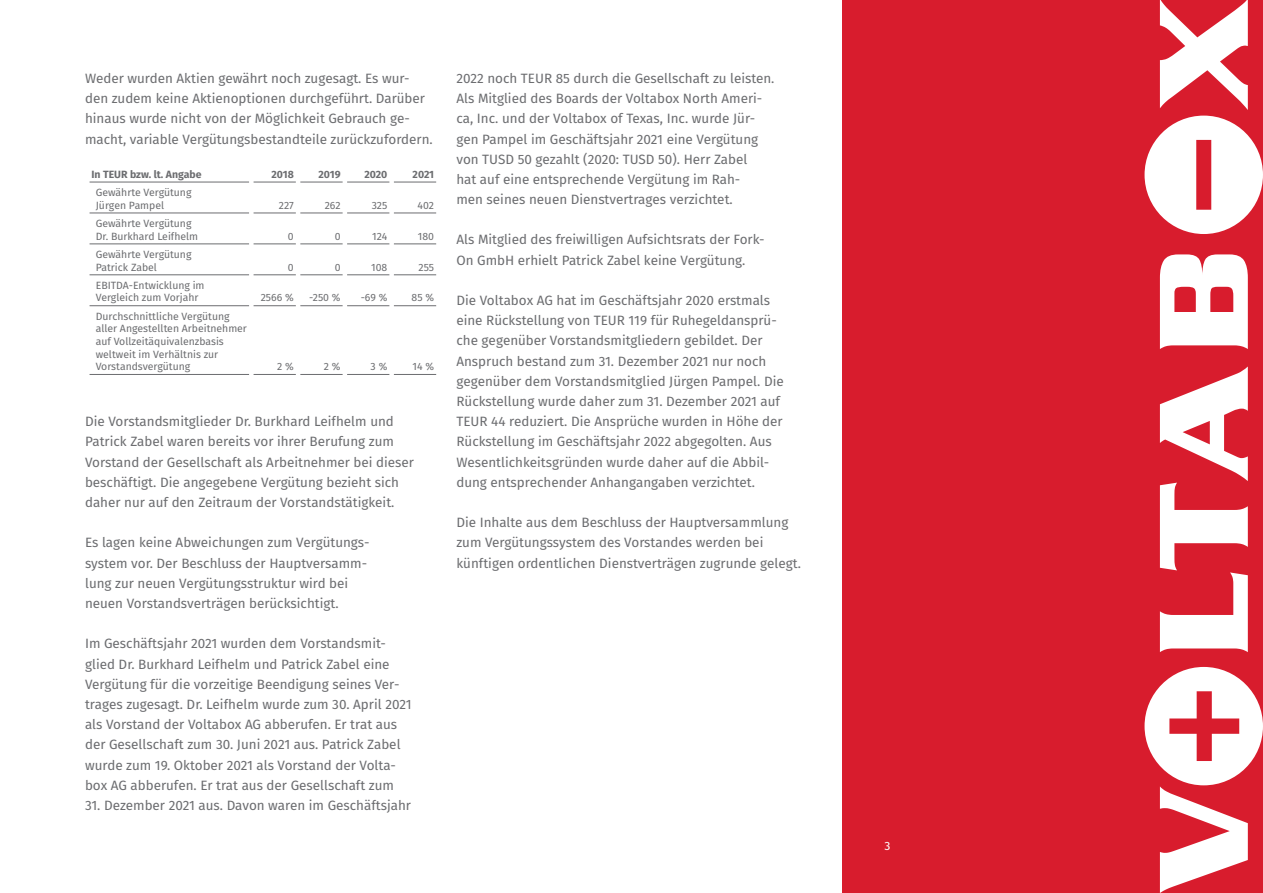
<style>
.page{position:relative;width:1263px;height:893px;background:#fff}
.page>*{position:absolute;margin:0;border:0;box-sizing:border-box;transform-origin:0 0}
.t1{font:13.5px/20.2px "Fira Sans";color:#6c6d70}
.t2{font:12px "Fira Sans";color:#fff}
.t3{font:10.5px/12.6px "Fira Sans";color:#6c6d70}
.t4{font:700 10.5px "Fira Sans";color:#6c6d70}
</style>
<div class="page">
<div style="left:842px;top:0;width:421px;height:893px;background:#d81c2d"></div>
<svg style="left:1160px;top:366px;width:88px;height:286px"></svg>
<svg style="left:1160px;top:254px;width:88px;height:95px"></svg>
<svg style="left:1160px;top:0;width:88px;height:110px"></svg>
<svg style="left:1144px;top:667px;width:119px;height:226px"></svg>
<svg style="left:1144px;top:116px;width:119px;height:118px"></svg>
<hr style="left:90px;top:182px;width:159px;height:1px;background:#6c6d70">
<hr style="left:254px;top:182px;width:42px;height:1px;background:#6c6d70">
<hr style="left:300px;top:182px;width:43px;height:1px;background:#6c6d70">
<hr style="left:347px;top:182px;width:42px;height:1px;background:#6c6d70">
<hr style="left:394px;top:182px;width:42px;height:1px;background:#6c6d70">
<hr style="left:90px;top:213px;width:159px;height:1px;background:#6c6d70">
<hr style="left:254px;top:213px;width:42px;height:1px;background:#6c6d70">
<hr style="left:300px;top:213px;width:43px;height:1px;background:#6c6d70">
<hr style="left:347px;top:213px;width:42px;height:1px;background:#6c6d70">
<hr style="left:394px;top:213px;width:42px;height:1px;background:#6c6d70">
<hr style="left:90px;top:243px;width:159px;height:1px;background:#6c6d70">
<hr style="left:254px;top:243px;width:42px;height:1px;background:#6c6d70">
<hr style="left:300px;top:243px;width:43px;height:1px;background:#6c6d70">
<hr style="left:347px;top:243px;width:42px;height:1px;background:#6c6d70">
<hr style="left:394px;top:243px;width:42px;height:1px;background:#6c6d70">
<hr style="left:90px;top:274px;width:159px;height:1px;background:#6c6d70">
<hr style="left:254px;top:274px;width:42px;height:1px;background:#6c6d70">
<hr style="left:300px;top:274px;width:43px;height:1px;background:#6c6d70">
<hr style="left:347px;top:274px;width:42px;height:1px;background:#6c6d70">
<hr style="left:394px;top:274px;width:42px;height:1px;background:#6c6d70">
<hr style="left:90px;top:305px;width:159px;height:1px;background:#6c6d70">
<hr style="left:254px;top:305px;width:42px;height:1px;background:#6c6d70">
<hr style="left:300px;top:305px;width:43px;height:1px;background:#6c6d70">
<hr style="left:347px;top:305px;width:42px;height:1px;background:#6c6d70">
<hr style="left:394px;top:305px;width:42px;height:1px;background:#6c6d70">
<hr style="left:90px;top:374px;width:159px;height:1px;background:#6c6d70">
<hr style="left:254px;top:374px;width:42px;height:1px;background:#6c6d70">
<hr style="left:300px;top:374px;width:43px;height:1px;background:#6c6d70">
<hr style="left:347px;top:374px;width:42px;height:1px;background:#6c6d70">
<hr style="left:394px;top:374px;width:42px;height:1px;background:#6c6d70">
<p class="t1" style="left:85px;top:68px;width:349px">Weder wurden Aktien gewährt noch zugesagt. Es wur&shy;den zudem keine Aktienoptionen durchgeführt. Darüber hinaus wurde nicht von der Möglichkeit Gebrauch ge&shy;macht, variable Vergütungsbestandteile zurückzufordern.</p>
<p class="t4" style="left:92px;top:165px;width:112px">In TEUR bzw. lt. Angabe</p>
<p class="t4" style="left:272px;top:165px;width:24px">2018</p>
<p class="t4" style="left:318px;top:165px;width:24px">2019</p>
<p class="t4" style="left:364px;top:165px;width:25px">2020</p>
<p class="t4" style="left:413px;top:165px;width:23px">2021</p>
<p class="t3" style="left:96px;top:186px;width:97px">Gewährte Vergütung<br>Jürgen Pampel</p>
<p class="t3" style="left:279px;top:198px;width:16px">227</p>
<p class="t3" style="left:325px;top:198px;width:17px">262</p>
<p class="t3" style="left:372px;top:198px;width:17px">325</p>
<p class="t3" style="left:418px;top:198px;width:18px">402</p>
<p class="t3" style="left:96px;top:217px;width:104px">Gewährte Vergütung<br>Dr. Burkhard Leifhelm</p>
<p class="t3" style="left:96px;top:248px;width:97px">Gewährte Vergütung<br>Patrick Zabel</p>
<p class="t3" style="left:96px;top:279px;width:110px">EBITDA-Entwicklung im<br>Vergleich zum Vorjahr</p>
<p class="t3" style="left:96px;top:310px;width:153px">Durchschnittliche Vergütung aller Angestellten Arbeitnehmer auf Vollzeitäquivalenzbasis weltweit im Verhältnis zur<br>Vorstandsvergütung</p>
<p class="t3" style="left:288px;top:229px;width:7px">0</p>
<p class="t3" style="left:335px;top:229px;width:7px">0</p>
<p class="t3" style="left:372px;top:229px;width:17px">124</p>
<p class="t3" style="left:418px;top:229px;width:18px">180</p>
<p class="t3" style="left:288px;top:260px;width:7px">0</p>
<p class="t3" style="left:335px;top:260px;width:7px">0</p>
<p class="t3" style="left:371px;top:260px;width:18px">108</p>
<p class="t3" style="left:418px;top:260px;width:17px">255</p>
<p class="t3" style="left:261px;top:291px;width:35px">2566 %</p>
<p class="t3" style="left:309px;top:291px;width:33px">-250 %</p>
<p class="t3" style="left:361px;top:291px;width:28px">-69 %</p>
<p class="t3" style="left:412px;top:291px;width:24px">85 %</p>
<p class="t3" style="left:277px;top:360px;width:18px">2 %</p>
<p class="t3" style="left:324px;top:360px;width:18px">2 %</p>
<p class="t3" style="left:371px;top:360px;width:18px">3 %</p>
<p class="t3" style="left:412px;top:360px;width:23px">14 %</p>
<p class="t1" style="left:85px;top:411px;width:330px">Die Vorstandsmitglieder Dr. Burkhard Leifhelm und Patrick Zabel waren bereits vor ihrer Berufung zum Vorstand der Gesellschaft als Arbeitnehmer bei dieser beschäftigt. Die angegebene Vergütung bezieht sich daher nur auf den Zeitraum der Vorstandstätigkeit.</p>
<p class="t1" style="left:85px;top:532px;width:286px">Es lagen keine Abweichungen zum Vergütungs&shy;system vor. Der Beschluss der Hauptversamm&shy;lung zur neuen Vergütungsstruktur wird bei neuen Vorstandsverträgen berücksichtigt.</p>
<p class="t1" style="left:85px;top:633px;width:328px">Im Geschäftsjahr 2021 wurden dem Vorstandsmit&shy;glied Dr. Burkhard Leifhelm und Patrick Zabel eine Vergütung für die vorzeitige Beendigung seines Ver&shy;trages zugesagt. Dr. Leifhelm wurde zum 30. April 2021 als Vorstand der Voltabox AG abberufen. Er trat aus der Gesellschaft zum 30. Juni 2021 aus. Patrick Zabel wurde zum 19. Oktober 2021 als Vorstand der Volta&shy;box AG abberufen. Er trat aus der Gesellschaft zum</p>
<p class="t1" style="left:85px;top:795px;width:328px">31. Dezember 2021 aus. Davon waren im Geschäftsjahr</p>
<p class="t1" style="left:456px;top:68px;width:320px">2022 noch TEUR 85 durch die Gesellschaft zu leisten.<br>Als Mitglied des Boards der Voltabox North Ameri&shy;ca, Inc. und der Voltabox of Texas, Inc. wurde Jür&shy;gen Pampel im Geschäftsjahr 2021 eine Vergütung von TUSD 50 gezahlt (2020: TUSD 50). Herr Zabel<br>hat auf eine entsprechende Vergütung im Rah-<br>men seines neuen Dienstvertrages verzichtet.</p>
<p class="t1" style="left:456px;top:229px;width:310px">Als Mitglied des freiwilligen Aufsichtsrats der Fork-<br>On GmbH erhielt Patrick Zabel keine Vergütung.</p>
<p class="t1" style="left:456px;top:290px;width:329px">Die Voltabox AG hat im Geschäftsjahr 2020 erstmals eine Rückstellung von TEUR 119 für Ruhegeldansprü&shy;che gegenüber Vorstandsmitgliedern gebildet. Der Anspruch bestand zum 31. Dezember 2021 nur noch gegenüber dem Vorstandsmitglied Jürgen Pampel. Die Rückstellung wurde daher zum 31. Dezember 2021 auf TEUR 44 reduziert. Die Ansprüche wurden in Höhe der Rückstellung im Geschäftsjahr 2022 abgegolten. Aus Wesentlichkeitsgründen wurde daher auf die Abbil&shy;dung entsprechender Anhangangaben verzichtet.</p>
<p class="t1" style="left:456px;top:512px;width:346px">Die Inhalte aus dem Beschluss der Hauptversammlung zum Vergütungssystem des Vorstandes werden bei künftigen ordentlichen Dienstverträgen zugrunde gelegt.</p>
<p class="t2" style="left:884px;top:837px;width:7px">3</p>
</div>
